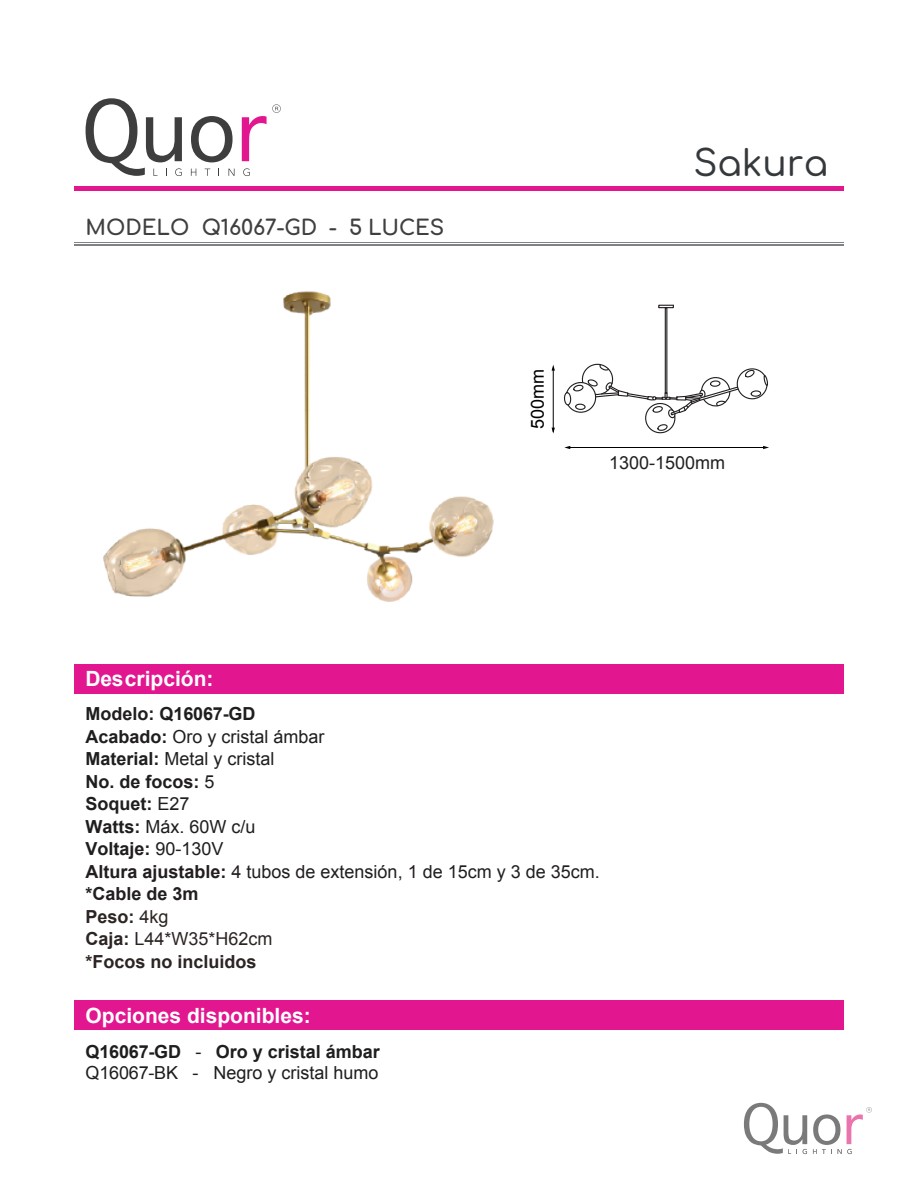
<style>
.page{position:relative;width:918px;height:1188px;background:#fff}
.page>*{position:absolute;margin:0;border:0;box-sizing:border-box;transform-origin:0 0}
.t1{font:500 36px "Comfortaa";color:#36393c}
.t2{font:700 21px "Arial";color:#fff}
.t3{font:700 21px "Comfortaa";letter-spacing:-.005em;color:#3f3f3f}
.t4{font:700 18px/22.5px "Arial";color:#201d1e}
.t5{font:18px/21.6px "Arial";color:#201d1e}
.t6{font:18px "Arial";color:#231f20}
.t7{font:18px "Arial";color:#000001}
.s1{font-weight:400}
.s2{color:#221e20}
.s3{font-weight:400;color:#221e20}
.s4{color:#2b2422}
.s5{font-weight:400;color:#2b2422}
.s6{font-weight:700}
</style>
<div class="page">
<div style="left:74px;top:1001px;width:770px;height:29px;background:#e2168f"></div>
<hr style="left:74px;top:187px;width:770px;height:4px;background:#e2168f">
<hr style="left:74px;top:245px;width:770px;height:1px;background:#808385">
<hr style="left:74px;top:242px;width:770px;height:1px;background:#808385">
<svg style="left:744px;top:1103px;width:63px;height:51px"></svg>
<svg style="left:813px;top:1107px;width:59px;height:47px"></svg>
<div style="left:74px;top:664px;width:770px;height:30px;background:#e2168f"></div>
<svg style="left:191px;top:116px;width:42px;height:46px"></svg>
<svg style="left:86px;top:98px;width:96px;height:78px"></svg>
<svg style="left:191px;top:169px;width:5px;height:7px"></svg>
<svg style="left:229px;top:169px;width:6px;height:7px"></svg>
<svg style="left:243px;top:168px;width:7px;height:8px"></svg>
<svg style="left:242px;top:104px;width:39px;height:57px"></svg>
<hr style="left:569px;top:447px;width:196px;height:1px;background:#000002">
<svg style="left:763px;top:446px;width:6px;height:3px"></svg>
<svg style="left:564px;top:446px;width:6px;height:3px"></svg>
<div style="left:564px;top:392px;width:7px;height:14px;border:1px solid #231f20;border-radius:50%"></div>
<div style="left:665px;top:307px;width:2px;height:87px;border:1px solid #231f20"></div>
<svg style="left:658px;top:304px;width:16px;height:5px"></svg>
<svg style="left:565px;top:362px;width:203px;height:72px"></svg>
<div style="left:575px;top:404px;width:11px;height:6px;border:1px solid #231f20;border-radius:50%"></div>
<hr style="left:553px;top:369px;width:1px;height:63px;background:#000002">
<svg style="left:552px;top:365px;width:3px;height:6px"></svg>
<img style="left:104px;top:291px;width:390px;height:310px">
<p class="t3" style="left:86px;top:209px;width:360px">MODELO Q16067-GD - 5 LUCES</p>
<h1 class="t1" style="left:693px;top:131px;width:136px">Sakura</h1>
<p class="t7" style="left:526px;top:429px;width:62px;rotate:-90deg">500mm</p>
<p class="t6" style="left:609px;top:451px;width:118px">1300-1500mm</p>
<p class="t2" style="left:86px;top:665px;width:130px">Descripción:</p>
<p class="t4" style="left:86px;top:703px;width:516px">Modelo: Q16067-GD<br>Acabado: <span class="s1">Oro y cristal ámbar<br></span>Material: <span class="s1">Metal y cristal<br></span>No. de focos: <span class="s1">5<br></span>Soquet: <span class="s1">E27<br></span>Watts: <span class="s1">Máx. 60W c/u<br></span>Voltaje: <span class="s1">90-130V<br></span><span class="s2">Altura ajustable:</span> <span class="s3">4 tubos de extensión, 1 de 15cm y 3 de 35cm. </span><span class="s2">*Cable de 3m<br></span><span class="s4">Peso:</span> <span class="s5">4kg<br></span><span class="s4">Caja:</span> <span class="s5">L44*W35*H62cm<br></span><span class="s4">*Focos no incluidos</span></p>
<p class="t2" style="left:86px;top:1001px;width:227px">Opciones disponibles:</p>
<p class="t5" style="left:86px;top:1041px;width:296px"><span class="s6">Q16067-GD</span> - <span class="s6">Oro y cristal ámbar<br></span>Q16067-BK - Negro y cristal humo</p>
</div>
